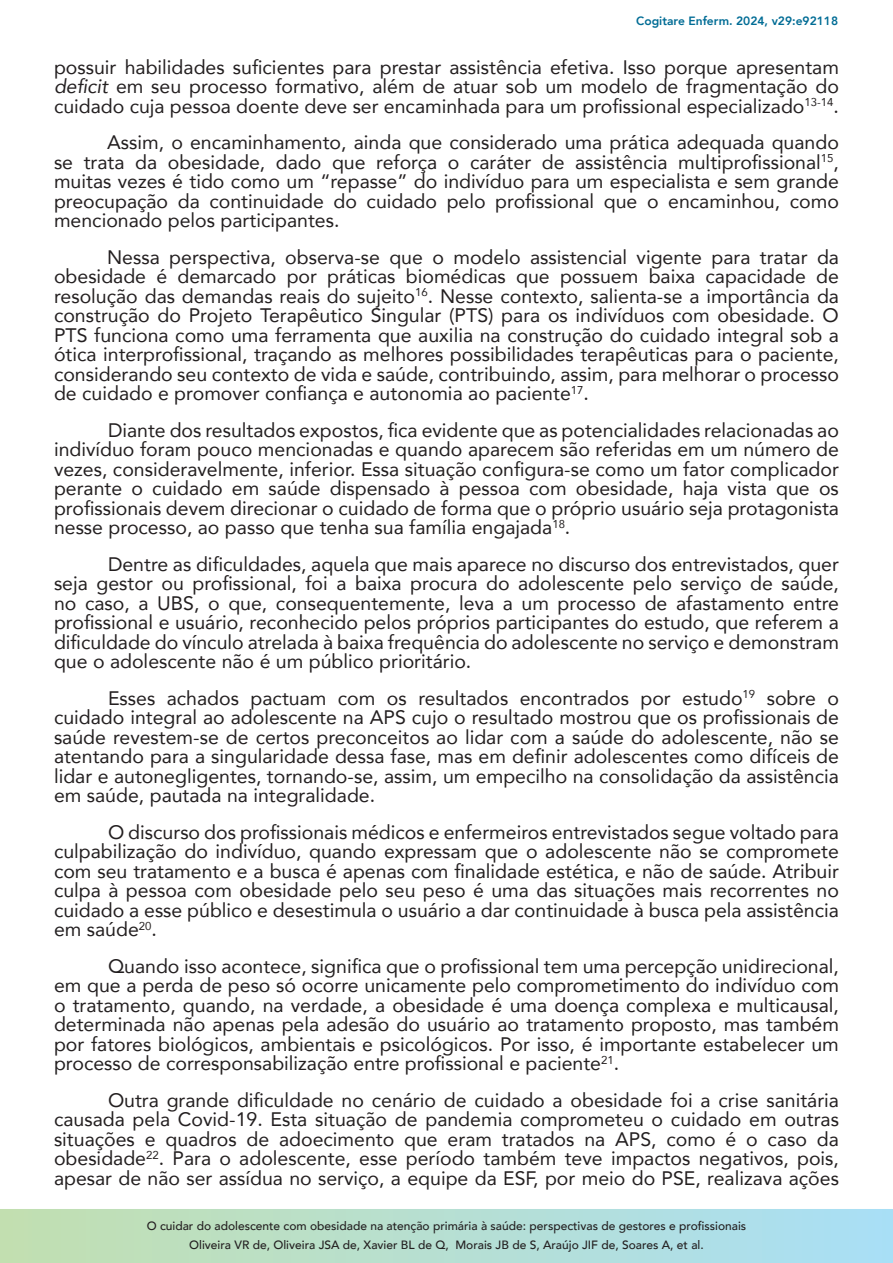
<style>
.page{position:relative;width:893px;height:1263px;background:#fff}
.page>*{position:absolute;margin:0;border:0;box-sizing:border-box;transform-origin:0 0}
.t1{font:19.5px/19.5px "Avenir";color:#231f20;text-align:justify}
.t2{font:500 12px/18.6px "Avenir";color:#231f20;text-align:center}
.t3{font:800 12px "Avenir";color:#006c95}
.s1{font-style:italic}
</style>
<div class="page">
<svg style="left:0;top:1209px;width:893px;height:54px;background:#b6dfd2"></svg>
<p class="t3" style="left:636px;top:10px;width:203px">Cogitare Enferm. 2024, v29:e92118</p>
<p class="t1" style="left:54px;top:56px;width:786px">possuir habilidades suficientes para prestar assistência efetiva. Isso porque apresentam <span class="s1">deficit</span> em seu processo formativo, além de atuar sob um modelo de fragmentação do cuidado cuja pessoa doente deve ser encaminhada para um profissional especializado<sup>13-14</sup>.</p>
<p class="t1" style="left:54px;top:132px;width:786px;text-indent:53px">Assim, o encaminhamento, ainda que considerado uma prática adequada quando se trata da obesidade, dado que reforça o caráter de assistência multiprofissional<sup>15</sup>, muitas vezes é tido como um “repasse” do indivíduo para um especialista e sem grande preocupação da continuidade do cuidado pelo profissional que o encaminhou, como mencionado pelos participantes.</p>
<p class="t1" style="left:54px;top:246px;width:786px;text-indent:53px">Nessa perspectiva, observa-se que o modelo assistencial vigente para tratar da obesidade é demarcado por práticas biomédicas que possuem baixa capacidade de resolução das demandas reais do sujeito<sup>16</sup>. Nesse contexto, salienta-se a importância da construção do Projeto Terapêutico Singular (PTS) para os indivíduos com obesidade. O PTS funciona como uma ferramenta que auxilia na construção do cuidado integral sob a ótica interprofissional, traçando as melhores possibilidades terapêuticas para o paciente, considerando seu contexto de vida e saúde, contribuindo, assim, para melhorar o processo de cuidado e promover confiança e autonomia ao paciente<sup>17</sup>.</p>
<p class="t1" style="left:54px;top:419px;width:786px;text-indent:54px">Diante dos resultados expostos, fica evidente que as potencialidades relacionadas ao indivíduo foram pouco mencionadas e quando aparecem são referidas em um número de vezes, consideravelmente, inferior. Essa situação configura-se como um fator complicador perante o cuidado em saúde dispensado à pessoa com obesidade, haja vista que os profissionais devem direcionar o cuidado de forma que o próprio usuário seja protagonista nesse processo, ao passo que tenha sua família engajada<sup>18</sup>.</p>
<p class="t1" style="left:54px;top:553px;width:786px;text-indent:54px">Dentre as dificuldades, aquela que mais aparece no discurso dos entrevistados, quer seja gestor ou profissional, foi a baixa procura do adolescente pelo serviço de saúde, no caso, a UBS, o que, consequentemente, leva a um processo de afastamento entre profissional e usuário, reconhecido pelos próprios participantes do estudo, que referem a dificuldade do vínculo atrelada à baixa frequência do adolescente no serviço e demonstram que o adolescente não é um público prioritário.</p>
<p class="t1" style="left:54px;top:687px;width:786px;text-indent:54px">Esses achados pactuam com os resultados encontrados por estudo<sup>19</sup> sobre o cuidado integral ao adolescente na APS cujo o resultado mostrou que os profissionais de saúde revestem-se de certos preconceitos ao lidar com a saúde do adolescente, não se atentando para a singularidade dessa fase, mas em definir adolescentes como difíceis de lidar e autonegligentes, tornando-se, assim, um empecilho na consolidação da assistência em saúde, pautada na integralidade.</p>
<p class="t1" style="left:54px;top:821px;width:786px;text-indent:54px">O discurso dos profissionais médicos e enfermeiros entrevistados segue voltado para culpabilização do indivíduo, quando expressam que o adolescente não se compromete com seu tratamento e a busca é apenas com finalidade estética, e não de saúde. Atribuir culpa à pessoa com obesidade pelo seu peso é uma das situações mais recorrentes no cuidado a esse público e desestimula o usuário a dar continuidade à busca pela assistência em saúde<sup>20</sup>.</p>
<p class="t1" style="left:54px;top:955px;width:787px;text-indent:54px">Quando isso acontece, significa que o profissional tem uma percepção unidirecional, em que a perda de peso só ocorre unicamente pelo comprometimento do indivíduo com o tratamento, quando, na verdade, a obesidade é uma doença complexa e multicausal, determinada não apenas pela adesão do usuário ao tratamento proposto, mas também por fatores biológicos, ambientais e psicológicos. Por isso, é importante estabelecer um processo de corresponsabilização entre profissional e paciente<sup>21</sup>.</p>
<p class="t1" style="left:54px;top:1089px;width:786px;text-indent:54px">Outra grande dificuldade no cenário de cuidado a obesidade foi a crise sanitária causada pela Covid-19. Esta situação de pandemia comprometeu o cuidado em outras situações e quadros de adoecimento que eram tratados na APS, como é o caso da obesidade<sup>22</sup>. Para o adolescente, esse período também teve impactos negativos, pois, apesar de não ser assídua no serviço, a equipe da ESF, por meio do PSE, realizava ações</p>
<p class="t2" style="left:147px;top:1216px;width:601px">O cuidar do adolescente com obesidade na atenção primária à saúde: perspectivas de gestores e profissionais<br>Oliveira VR de, Oliveira JSA de, Xavier BL de Q, Morais JB de S, Araújo JIF de, Soares A, et al.</p>
</div>
